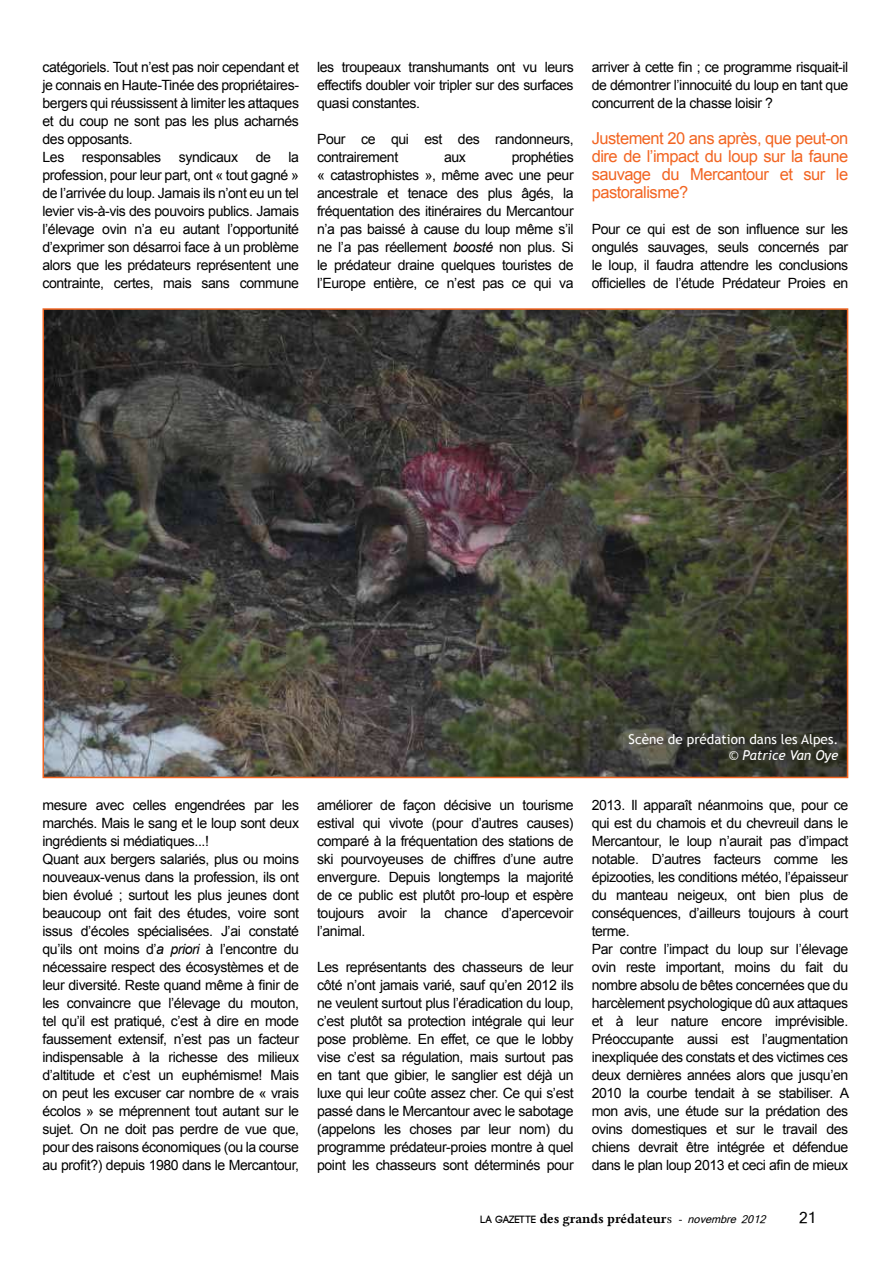
<style>
.page{position:relative;width:893px;height:1263px;background:#fff}
.page>*{position:absolute;margin:0;border:0;box-sizing:border-box;transform-origin:0 0}
.t1{font:16.5px/18px "Arial";letter-spacing:-.03em;color:#f26522;text-align:justify}
.t2{font:15px "Mangal";color:#000}
.t3{font:14.1px/18px "Arial";letter-spacing:-.03em;color:#000;text-align:justify}
.t4{font:13.5px "Lin Libertine B";color:#000}
.t5{font:13.5px "Trebuchet MS";color:#fff}
.t6{font:italic 13.5px "Trebuchet MS";color:#fff}
.s1{font-style:italic}
.s2{font-family:"Code";font-weight:700;font-size:10.5px}
.s3{font-family:"Lin Libertine"}
.s4{font-family:"Mangal";font-size:10.5px}
.s5{font-family:"Mangal";font-style:italic;font-size:10.5px}
</style>
<div class="page">
<hr style="left:0;top:0;width:1px;height:1263px;background:#f26522">
<img style="left:46px;top:311px;width:799px;height:464px">
<div style="left:43px;top:308px;width:805px;height:470px;border:2px solid #f26522"></div>
<p class="t3" style="left:43px;top:59px;width:258px;text-align:left">catégoriels. Tout n’est pas noir cependant et je connais en Haute-Tinée des propriétaires&shy;bergers qui réussissent à limiter les attaques et du coup ne sont pas les plus acharnés des opposants.<br>Les responsables syndicaux de la profession, pour leur part, ont « tout gagné » de l’arrivée du loup. Jamais ils n’ont eu un tel levier vis-à-vis des pouvoirs publics. Jamais l’élevage ovin n’a eu autant l’opportunité d’exprimer son désarroi face à un problème alors que les prédateurs représentent une contrainte, certes, mais sans commune</p>
<p class="t3" style="left:317px;top:60px;width:258px">les troupeaux transhumants ont vu leurs effectifs doubler voir tripler sur des surfaces quasi constantes.</p>
<p class="t3" style="left:317px;top:132px;width:258px">Pour ce qui est des randonneurs, contrairement</p>
<p class="t3" style="left:317px;top:150px;width:258px;text-indent:195px">prophéties « catastrophistes », même avec une peur ancestrale et tenace des plus âgés, la fréquentation des itinéraires du Mercantour n’a pas baissé à cause du loup même s’il ne l’a pas réellement <span class="s1">boosté</span> non plus. Si le prédateur draine quelques touristes de l’Europe entière, ce n’est pas ce qui va</p>
<p class="t3" style="left:444px;top:150px;width:23px">aux</p>
<p class="t3" style="left:592px;top:59px;width:258px">arriver à cette 昀椀n ; ce programme risquait-il de démontrer l’innocuité du loup en tant que concurrent de la chasse loisir ?</p>
<p class="t1" style="left:592px;top:131px;width:258px">Justement 20 ans après, que peut-on dire de l’impact du loup sur la faune sauvage du Mercantour et sur le pastoralisme?</p>
<p class="t3" style="left:592px;top:220px;width:258px">Pour ce qui est de son in昀氀uence sur les ongulés sauvages, seuls concernés par le loup, il faudra attendre les conclusions of昀椀cielles de l’étude Prédateur Proies en</p>
<p class="t3" style="left:43px;top:797px;width:258px;text-align:left">mesure avec celles engendrées par les marchés. Mais le sang et le loup sont deux ingrédients si médiatiques...!<br>Quant aux bergers salariés, plus ou moins nouveaux-venus dans la profession, ils ont bien évolué ; surtout les plus jeunes dont beaucoup ont fait des études, voire sont issus d’écoles spécialisées. J’ai constaté qu’ils ont moins d’<span class="s1">a priori</span> à l’encontre du nécessaire respect des écosystèmes et de leur diversité. Reste quand même à 昀椀nir de les convaincre que l’élevage du mouton, tel qu’il est pratiqué, c’est à dire en mode faussement extensif, n’est pas un facteur indispensable à la richesse des milieux d’altitude et c’est un euphémisme! Mais on peut les excuser car nombre de « vrais écolos » se méprennent tout autant sur le sujet. On ne doit pas perdre de vue que, pour des raisons économiques (ou la course au pro昀椀t?) depuis 1980 dans le Mercantour,</p>
<p class="t3" style="left:317px;top:798px;width:258px">améliorer de façon décisive un tourisme estival qui vivote (pour d’autres causes) comparé à la fréquentation des stations de ski pourvoyeuses de chiffres d’une autre envergure. Depuis longtemps la majorité de ce public est plutôt pro-loup et espère toujours avoir la chance d’apercevoir l’animal.</p>
<p class="t3" style="left:317px;top:960px;width:258px">Les représentants des chasseurs de leur côté n’ont jamais varié, sauf qu’en 2012 ils ne veulent surtout plus l’éradication du loup, c’est plutôt sa protection intégrale qui leur pose problème. En effet, ce que le lobby vise c’est sa régulation, mais surtout pas en tant que gibier, le sanglier est déjà un luxe qui leur coûte assez cher. Ce qui s’est passé dans le Mercantour avec le sabotage (appelons les choses par leur nom) du programme prédateur-proies montre à quel point les chasseurs sont déterminés pour</p>
<p class="t5" style="left:629px;top:733px;width:211px">Scène de prédation dans les Alpes.</p>
<p class="t6" style="left:729px;top:749px;width:111px">© Patrice Van Oye</p>
<p class="t3" style="left:592px;top:797px;width:259px;text-align:left">2013. Il apparaît néanmoins que, pour ce qui est du chamois et du chevreuil dans le Mercantour, le loup n’aurait pas d’impact notable. D’autres facteurs comme les épizooties, les conditions météo, l’épaisseur du manteau neigeux, ont bien plus de conséquences, d’ailleurs toujours à court terme.<br>Par contre l’impact du loup sur l’élevage ovin reste important, moins du fait du nombre absolu de bêtes concernées que du harcèlement psychologique dû aux attaques et à leur nature encore imprévisible.<br>Préoccupante aussi est l’augmentation inexpliquée des constats et des victimes ces deux dernières années alors que jusqu’en 2010 la courbe tendait à se stabiliser. A mon avis, une étude sur la prédation des ovins domestiques et sur le travail des chiens devrait être intégrée et défendue dans le plan loup 2013 et ceci a昀椀n de mieux</p>
<p class="t4" style="left:480px;top:1214px;width:289px"><span class="s2">LA GAZETTE</span> des grands prédateur<span class="s3">s</span> <span class="s4">-</span> <span class="s5">novembre 2012</span></p>
<p class="t2" style="left:799px;top:1212px;width:19px">21</p>
</div>
